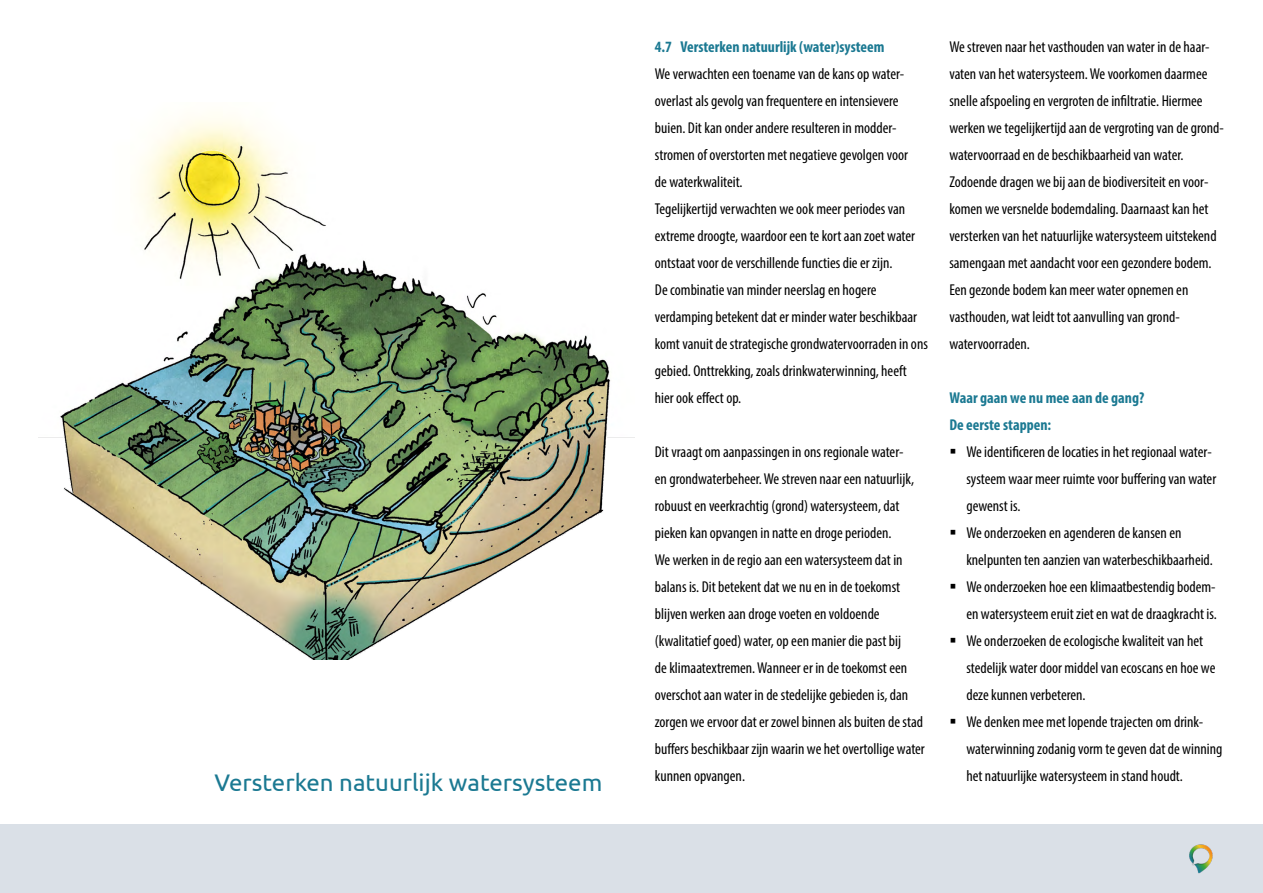
<style>
.page{position:relative;width:1263px;height:893px;background:#fff}
.page>*{position:absolute;margin:0;border:0;box-sizing:border-box;transform-origin:0 0}
.t1{font:24px "Ubuntu";color:#1b7992}
.t2{font:condensed 15.75px/27px "Myriad Pro";color:#000}
.t3{font:700 condensed 15.75px/27px "Myriad Pro";color:#1b7992}
</style>
<div class="page">
<img style="left:39px;top:114px;width:596px;height:545px">
<div style="left:0;top:825px;width:1263px;height:68px;background:#dae0e7"></div>
<img style="left:1189px;top:844px;width:24px;height:30px">
<h1 class="t1" style="left:215px;top:767px;width:389px">Versterken natuurlijk watersysteem</h1>
<p class="t3" style="left:655px;top:33px;width:231px">4.7 Versterken natuurlijk (water)systeem</p>
<p class="t2" style="left:655px;top:60px;width:275px">We verwachten een toename van de kans op water&shy;overlast als gevolg van frequentere en intensievere buien. Dit kan onder andere resulteren in modder&shy;stromen of overstorten met negatieve gevolgen voor<br>de waterkwaliteit.<br>Tegelijkertijd verwachten we ook meer periodes van extreme droogte, waardoor een te kort aan zoet water ontstaat voor de verschillende functies die er zijn.<br>De combinatie van minder neerslag en hogere verdamping betekent dat er minder water beschikbaar komt vanuit de strategische grondwatervoorraden in ons gebied. Onttrekking, zoals drinkwaterwinning, heeft hier ook effect op.</p>
<p class="t2" style="left:655px;top:438px;width:271px">Dit vraagt om aanpassingen in ons regionale water-<br>en grondwaterbeheer. We streven naar een natuurlijk, robuust en veerkrachtig (grond) watersysteem, dat pieken kan opvangen in natte en droge perioden.<br>We werken in de regio aan een watersysteem dat in balans is. Dit betekent dat we nu en in de toekomst blijven werken aan droge voeten en voldoende (kwalitatief goed) water, op een manier die past bij<br>de klimaatextremen. Wanneer er in de toekomst een overschot aan water in de stedelijke gebieden is, dan zorgen we ervoor dat er zowel binnen als buiten de stad buffers beschikbaar zijn waarin we het overtollige water kunnen opvangen.</p>
<p class="t2" style="left:949px;top:33px;width:276px">We streven naar het vasthouden van water in de haar&shy;vaten van het watersysteem. We voorkomen daarmee snelle afspoeling en vergroten de infiltratie. Hiermee werken we tegelijkertijd aan de vergroting van de grond&shy;watervoorraad en de beschikbaarheid van water.<br>Zodoende dragen we bij aan de biodiversiteit en voor&shy;komen we versnelde bodemdaling. Daarnaast kan het versterken van het natuurlijke watersysteem uitstekend samengaan met aandacht voor een gezondere bodem.<br>Een gezonde bodem kan meer water opnemen en vasthouden, wat leidt tot aanvulling van grond&shy;watervoorraden.</p>
<p class="t3" style="left:949px;top:384px;width:197px">Waar gaan we nu mee aan de gang?<br>De eerste stappen:</p>
<p class="t2" style="left:966px;top:438px;width:258px">We identificeren de locaties in het regionaal water&shy;systeem waar meer ruimte voor buffering van water gewenst is.<br>We onderzoeken en agenderen de kansen en knelpunten ten aanzien van waterbeschikbaarheid.<br>We onderzoeken hoe een klimaatbestendig bodem&shy;en watersysteem eruit ziet en wat de draagkracht is.<br>We onderzoeken de ecologische kwaliteit van het stedelijk water door middel van ecoscans en hoe we deze kunnen verbeteren.<br>We denken mee met lopende trajecten om drink&shy;waterwinning zodanig vorm te geven dat de winning het natuurlijke watersysteem in stand houdt.</p>
</div>
